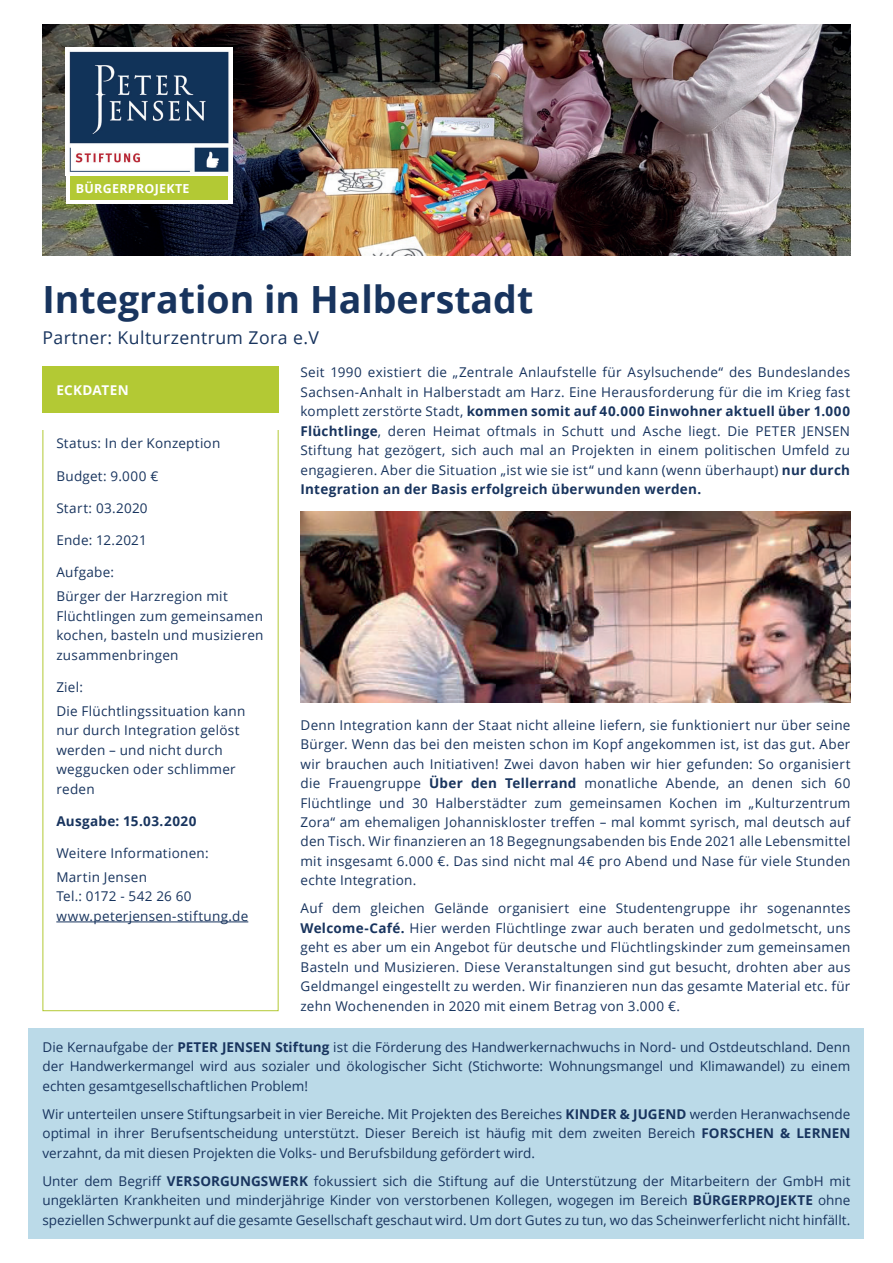
<style>
.page{position:relative;width:893px;height:1263px;background:#fff}
.page>*{position:absolute;margin:0;border:0;box-sizing:border-box;transform-origin:0 0}
.t1{font:700 37.5px "Open Sans";color:#18345e}
.t2{font:17.7px "Open Sans";letter-spacing:.025em;color:#18345e}
.t3{font:13.5px/19.5px "Open Sans";letter-spacing:.02em;color:#18345e;text-align:justify}
.t4{font:700 13.5px "Open Sans";letter-spacing:.025em;color:#18345e}
.t5{font:700 13.5px "Open Sans";letter-spacing:.02em;color:#fff}
.t6{font:700 12.45px "Open Sans";letter-spacing:.025em;color:#fff}
.s1{font-weight:700}
</style>
<div class="page">
<img style="left:43px;top:24px;width:807px;height:231px">
<div style="left:43px;top:367px;width:236px;height:46px;background:#b3c934"></div>
<hr style="left:56px;top:921px;width:192px;height:1px;background:#18345e">
<div style="left:29px;top:1028px;width:835px;height:211px;background:#bbdae8"></div>
<div style="left:66px;top:47px;width:167px;height:157px;background:#fff"></div>
<img style="left:69px;top:51px;width:160px;height:121px">
<div style="left:70px;top:176px;width:158px;height:24px;background:#b3c934"></div>
<img style="left:300px;top:511px;width:550px;height:191px">
<p class="t6" style="left:76px;top:180px;width:115px">BÜRGERPROJEKTE</p>
<h1 class="t1" style="left:43px;top:273px;width:492px">Integration in Halberstadt</h1>
<h2 class="t2" style="left:43px;top:325px;width:278px">Partner: Kulturzentrum Zora e.V</h2>
<p class="t5" style="left:56px;top:380px;width:74px">ECKDATEN</p>
<p class="t3" style="left:56px;top:433px;width:166px">Status: In der Konzeption</p>
<p class="t3" style="left:56px;top:465px;width:103px">Budget: 9.000 €</p>
<p class="t3" style="left:56px;top:498px;width:93px">Start: 03.2020</p>
<p class="t3" style="left:56px;top:530px;width:92px">Ende: 12.2021</p>
<p class="t3" style="left:56px;top:560px;width:173px;line-height:23.7px">Aufgabe:<br>Bürger der Harzregion mit</p>
<p class="t3" style="left:56px;top:605px;width:209px">Flüchtlingen zum gemeinsamen kochen, basteln und musizieren zusammenbringen</p>
<p class="t3" style="left:56px;top:675px;width:191px;line-height:23.7px">Ziel:<br>Die Flüchtlingssituation kann</p>
<p class="t3" style="left:56px;top:720px;width:185px;text-align:left">nur durch Integration gelöst werden – und nicht durch weggucken oder schlimmer reden</p>
<p class="t4" style="left:56px;top:811px;width:142px">Ausgabe: 15.03.2020</p>
<p class="t3" style="left:56px;top:841px;width:154px;line-height:23.7px">Weitere Informationen:<br>Martin Jensen</p>
<p class="t3" style="left:56px;top:886px;width:193px">Tel.: 0172 - 542 26 60 www.peterjensen-stiftung.de</p>
<p class="t3" style="left:300px;top:362px;width:551px">Seit 1990 existiert die „Zentrale Anlaufstelle für Asylsuchende“ des Bundeslandes Sachsen-Anhalt in Halberstadt am Harz. Eine Herausforderung für die im Krieg fast komplett zerstörte Stadt, <span class="s1">kommen somit auf 40.000 Einwohner aktuell über 1.000<br>Flüchtlinge</span>, deren Heimat oftmals in Schutt und Asche liegt. Die PETER JENSEN Stiftung hat gezögert, sich auch mal an Projekten in einem politischen Umfeld zu engagieren. Aber die Situation „ist wie sie ist“ und kann (wenn überhaupt) <span class="s1">nur durch Integration an der Basis erfolgreich überwunden werden.</span></p>
<p class="t3" style="left:300px;top:714px;width:551px">Denn Integration kann der Staat nicht alleine liefern, sie funktioniert nur über seine Bürger. Wenn das bei den meisten schon im Kopf angekommen ist, ist das gut. Aber wir brauchen auch Initiativen! Zwei davon haben wir hier gefunden: So organisiert die Frauengruppe <span class="s1">Über den Tellerrand</span> monatliche Abende, an denen sich 60<br>Flüchtlinge und 30 Halberstädter zum gemeinsamen Kochen im „Kulturzentrum Zora“ am ehemaligen Johanniskloster treffen – mal kommt syrisch, mal deutsch auf den Tisch. Wir finanzieren an 18 Begegnungsabenden bis Ende 2021 alle Lebensmittel mit insgesamt 6.000 €. Das sind nicht mal 4€ pro Abend und Nase für viele Stunden echte Integration.</p>
<p class="t3" style="left:300px;top:898px;width:551px">Auf dem gleichen Gelände organisiert eine Studentengruppe ihr sogenanntes <span class="s1">Welcome-Café.</span> Hier werden Flüchtlinge zwar auch beraten und gedolmetscht, uns geht es aber um ein Angebot für deutsche und Flüchtlingskinder zum gemeinsamen Basteln und Musizieren. Diese Veranstaltungen sind gut besucht, drohten aber aus Geldmangel eingestellt zu werden. Wir finanzieren nun das gesamte Material etc. für zehn Wochenenden in 2020 mit einem Betrag von 3.000 €.</p>
<p class="t3" style="left:43px;top:1037px;width:809px">Die Kernaufgabe der <span class="s1">PETER JENSEN Stiftung</span> ist die Förderung des Handwerkernachwuchs in Nord- und Ostdeutschland. Denn der Handwerkermangel wird aus sozialer und ökologischer Sicht (Stichworte: Wohnungsmangel und Klimawandel) zu einem echten gesamtgesellschaftlichen Problem!</p>
<p class="t3" style="left:43px;top:1104px;width:809px">Wir unterteilen unsere Stiftungsarbeit in vier Bereiche. Mit Projekten des Bereiches <span class="s1">KINDER &amp; JUGEND</span> werden Heranwachsende optimal in ihrer Berufsentscheidung unterstützt. Dieser Bereich ist häufig mit dem zweiten Bereich <span class="s1">FORSCHEN &amp; LERNEN </span>verzahnt, da mit diesen Projekten die Volks- und Berufsbildung gefördert wird.</p>
<p class="t3" style="left:43px;top:1171px;width:809px">Unter dem Begriff <span class="s1">VERSORGUNGSWERK</span> fokussiert sich die Stiftung auf die Unterstützung der Mitarbeitern der GmbH mit ungeklärten Krankheiten und minderjährige Kinder von verstorbenen Kollegen, wogegen im Bereich <span class="s1">BÜRGERPROJEKTE</span> ohne speziellen Schwerpunkt auf die gesamte Gesellschaft geschaut wird. Um dort Gutes zu tun, wo das Scheinwerferlicht nicht hinfällt.</p>
</div>
